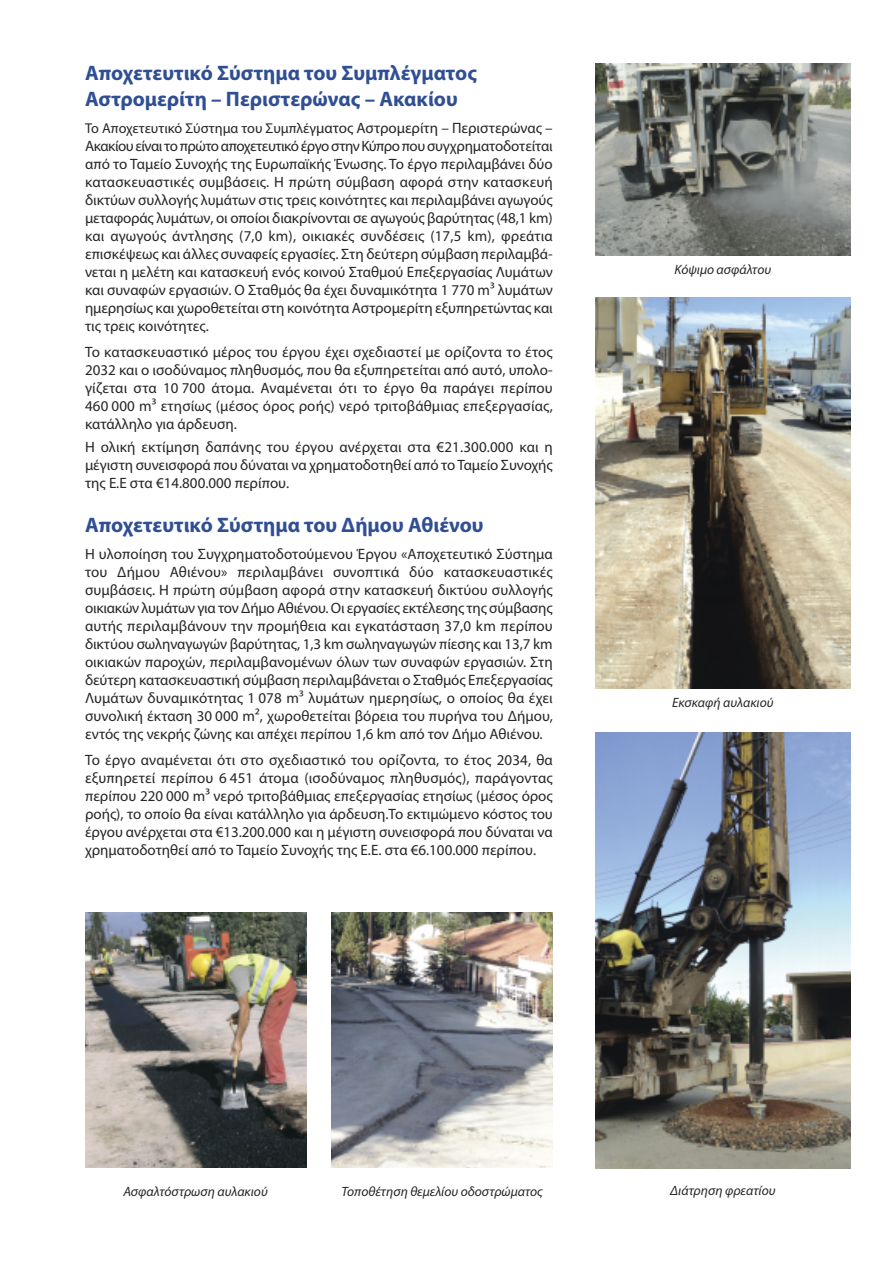
<style>
.page{position:relative;width:893px;height:1263px;background:#fff}
.page>*{position:absolute;margin:0;border:0;box-sizing:border-box;transform-origin:0 0}
.t1{font:700 21px/26.7px "Myriad Pro";color:#304f93}
.t2{font:15px/18px "Myriad Pro";color:#272627;text-align:justify}
.t3{font:14.25px "Myriad Pro";color:#272627}
.t4{font:italic 13.5px "Myriad Pro";color:#272627}
.s1{font-size:15px}
</style>
<div class="page">
<img style="left:595px;top:732px;width:255px;height:436px">
<img style="left:595px;top:64px;width:255px;height:191px">
<img style="left:595px;top:298px;width:255px;height:391px">
<img style="left:85px;top:912px;width:221px;height:256px">
<img style="left:332px;top:912px;width:221px;height:256px">
<h1 class="t1" style="left:85px;top:61px;width:393px">Αποχετευτικό Σύστημα του Συμπλέγματος<br>Αστρομερίτη – Περιστερώνας – Ακακίου</h1>
<p class="t3" style="left:85px;top:123px;width:469px">Το Αποχετευτικό Σύστημα του Συμπλέγ<span class="s1">ματος Αστρομερίτη – Περιστερώνας –</span></p>
<p class="t2" style="left:85px;top:138px;width:469px">Ακακίου είναι το πρώτο αποχετευτικό έργο στην Κύπρο που συγχρηματοδοτείται από το Ταμείο Συνοχής της Ευρωπαϊκής Ένωσης. Το έργο περιλαμβάνει δύο κατασκευαστικές συμβάσεις. Η πρώτη σύμβαση αφορά στην κατασκευή δικτύων συλλογής λυμάτων στις τρεις κοινότητες και περιλαμβάνει αγωγούς μεταφοράς λυμάτων, οι οποίοι διακρίνονται σε αγωγούς βαρύτητας (48,1 km) και αγωγούς άντλησης (7,0 km), οικιακές συνδέσεις (17,5 km), φρεάτια επισκέψεως και άλλες συναφείς εργασίες. Στη δεύτερη σύμβαση περιλαμβά&shy;νεται η μελέτη και κατασκευή ενός κοινού Σταθμού Επεξεργασίας Λυμάτων και συναφών εργασιών. Ο Σταθμός θα έχει δυναμικότητα 1 770 m³ λυμάτων ημερησίως και χωροθετείται στη κοινότητα Αστρομερίτη εξυπηρετώντας και τις τρεις κοινότητες.</p>
<p class="t2" style="left:85px;top:344px;width:469px">Το κατασκευαστικό μέρος του έργου έχει σχεδιαστεί με ορίζοντα το έτος 2032 και ο ισοδύναμος πληθυσμός, που θα εξυπηρετείται από αυτό, υπολο&shy;γίζεται στα 10 700 άτομα. Αναμένεται ότι το έργο θα παράγει περίπου 460 000 m³ ετησίως (μέσος όρος ροής) νερό τριτοβάθμιας επεξεργασίας, κατάλληλο για άρδευση.</p>
<p class="t2" style="left:85px;top:439px;width:469px">Η ολική εκτίμηση δαπάνης του έργου ανέρχεται στα €21.300.000 και η μέγιστη συνεισφορά που δύναται να χρηματοδοτηθεί από τοΤαμείο Συνοχής της Ε.Ε στα €14.800.000 περίπου.</p>
<h1 class="t1" style="left:85px;top:513px;width:400px">Αποχετευτικό Σύστημα του Δήμου Αθιένου</h1>
<p class="t2" style="left:85px;top:546px;width:469px">Η υλοποίηση του Συγχρηματοδοτούμενου Έργου «Αποχετευτικό Σύστημα του Δήμου Αθιένου» περιλαμβάνει συνοπτικά δύο κατασκευαστικές συμβάσεις. Η πρώτη σύμβαση αφορά στην κατασκευή δικτύου συλλογής οικιακών λυμάτων για τον Δήμο Αθιένου. Οι εργασίες εκτέλεσης της σύμβασης αυτής περιλαμβάνουν την προμήθεια και εγκατάσταση 37,0 km περίπου δικτύου σωληναγωγών βαρύτητας, 1,3 km σωληναγωγών πίεσης και 13,7 km οικιακών παροχών, περιλαμβανομένων όλων των συναφών εργασιών. Στη δεύτερη κατασκευαστική σύμβαση περιλαμβάνεται ο Σταθμός Επεξεργασίας Λυμάτων δυναμικότητας 1 078 m³ λυμάτων ημερησίως, ο οποίος θα έχει συνολική έκταση 30 000 m², χωροθετείται βόρεια του πυρήνα του Δήμου, εντός της νεκρής ζώνης και απέχει περίπου 1,6 km από τον Δήμο Αθιένου.</p>
<p class="t2" style="left:85px;top:752px;width:469px">Το έργο αναμένεται ότι στο σχεδιαστικό του ορίζοντα, το έτος 2034, θα εξυπηρετεί περίπου 6 451 άτομα (ισοδύναμος πληθυσμός), παράγοντας περίπου 220 000 m³ νερό τριτοβάθμιας επεξεργασίας ετησίως (μέσος όρος ροής), το οποίο θα είναι κατάλληλο για άρδευση.Το εκτιμώμενο κόστος του έργου ανέρχεται στα €13.200.000 και η μέγιστη συνεισφορά που δύναται να χρηματοδοτηθεί από το Ταμείο Συνοχής της Ε.Ε. στα €6.100.000 περίπου.</p>
<p class="t4" style="left:675px;top:264px;width:98px">Κόψιμο ασφάλτου</p>
<p class="t4" style="left:672px;top:697px;width:103px">Εκσκαφή αυλακιού</p>
<p class="t4" style="left:123px;top:1186px;width:146px">Ασφαλτόστρωση αυλακιού</p>
<p class="t4" style="left:342px;top:1186px;width:203px">Τοποθέτηση θεμελίου οδοστρώματος</p>
<p class="t4" style="left:670px;top:1185px;width:107px">Διάτρηση φρεατίου</p>
</div>
